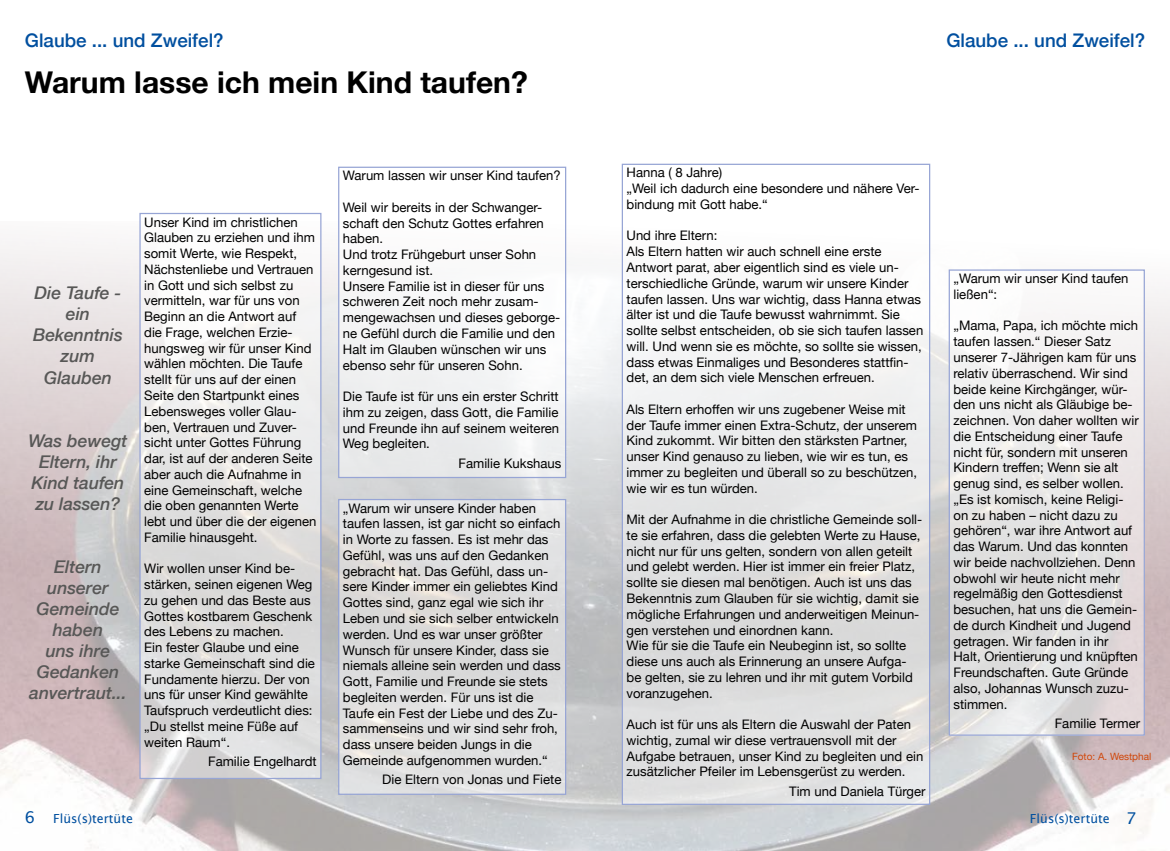
<style>
.page{position:relative;width:1170px;height:851px;background:#fff}
.page>*{position:absolute;margin:0;border:0;box-sizing:border-box;transform-origin:0 0}
.t1{font:700 30px "Helvetica Neue";color:#000}
.t2{font:500 18.75px "Helvetica Neue";color:#004f9f}
.t3{font:italic 500 17.5px/21px "Helvetica Neue";color:#575756;text-align:center}
.t4{font:13.12px/15.8px "Helvetica Neue";color:#000}
.t5{font:12.5px "Lucida Grande";color:#004f9f}
.t6{font:10px "Helvetica Neue";color:#d0470a}
.s1{font-size:16.25px}
</style>
<div class="page">
<img style="left:0;top:221px;width:1169px;height:629px">
<div style="left:339px;top:499px;width:226px;height:295px;background:#e0dfdf"></div>
<div style="left:338px;top:499px;width:228px;height:295px;border:1px solid #97a5d5"></div>
<div style="left:622px;top:164px;width:307px;height:640px;background:linear-gradient(to bottom,#fff,#d6d6d6)"></div>
<svg style="left:950px;top:271px;width:192px;height:462px"></svg>
<div style="left:948px;top:269px;width:196px;height:466px;border:1px solid #97a5d5"></div>
<svg style="left:141px;top:221px;width:178px;height:556px"></svg>
<div style="left:139px;top:213px;width:182px;height:566px;border:1px solid #97a5d5"></div>
<div style="left:339px;top:167px;width:226px;height:310px;background:linear-gradient(to right,#f2f3f3,#f9fafa)"></div>
<div style="left:338px;top:167px;width:228px;height:311px;border:1px solid #97a5d5"></div>
<h2 class="t2" style="left:25px;top:25px;width:200px">Glaube ... und Zweifel?</h2>
<h2 class="t2" style="left:946px;top:25px;width:200px">Glaube ... und Zweifel?</h2>
<h1 class="t1" style="left:25px;top:59px;width:504px">Warum lasse ich mein Kind taufen?</h1>
<h3 class="t3" style="left:33px;top:281px;width:91px">Die Taufe - ein<br>Bekenntnis zum<br>Glauben</h3>
<h3 class="t3" style="left:29px;top:428px;width:100px">Was bewegt<br>Eltern, ihr<br>Kind taufen zu lassen?</h3>
<h3 class="t3" style="left:29px;top:554px;width:99px">Eltern unserer<br>Gemeinde haben<br>uns ihre<br>Gedanken anvertraut...</h3>
<p class="t4" style="left:144px;top:215px;width:174px">Unser Kind im christlichen<br>Glauben zu erziehen und ihm somit Werte, wie Respekt,<br>Nächstenliebe und Vertrauen in Gott und sich selbst zu vermitteln, war für uns von<br>Beginn an die Antwort auf die Frage, welchen Erzie&shy;hungsweg wir für unser Kind wählen möchten. Die Taufe stellt für uns auf der einen<br>Seite den Startpunkt eines<br>Lebensweges voller Glau&shy;ben, Vertrauen und Zuver&shy;sicht unter Gottes Führung dar, ist auf der anderen Seite aber auch die Aufnahme in eine Gemeinschaft, welche die oben genannten Werte lebt und über die der eigenen<br>Familie hinausgeht.</p>
<p class="t4" style="left:144px;top:561px;width:172px">Wir wollen unser Kind be&shy;stärken, seinen eigenen Weg zu gehen und das Beste aus<br>Gottes kostbarem Geschenk des Lebens zu machen.<br>Ein fester Glaube und eine starke Gemeinschaft sind die<br>Fundamente hierzu. Der von uns für unser Kind gewählte<br>Taufspruch verdeutlicht dies: „Du stellst meine Füße auf weiten Raum“.</p>
<p class="t4" style="left:208px;top:754px;width:110px">Familie Engelhardt</p>
<p class="t4" style="left:343px;top:168px;width:219px">Warum lassen wir unser Kind taufen?</p>
<p class="t4" style="left:343px;top:200px;width:219px">Weil wir bereits in der Schwanger&shy;schaft den Schutz Gottes erfahren haben.<br>Und trotz Frühgeburt unser Sohn kerngesund ist.<br>Unsere Familie ist in dieser für uns schweren Zeit noch mehr zusam&shy;mengewachsen und dieses geborge&shy;ne Gefühl durch die Familie und den<br>Halt im Glauben wünschen wir uns ebenso sehr für unseren Sohn.</p>
<p class="t4" style="left:343px;top:389px;width:218px;text-align:justify">Die Taufe ist für uns ein erster Schritt ihm zu zeigen, dass Gott, die Familie und Freunde ihn auf seinem weiteren Weg begleiten.</p>
<p class="t4" style="left:458px;top:456px;width:104px">Familie Kukshaus</p>
<p class="t4" style="left:343px;top:501px;width:219px">„Warum wir unsere Kinder haben taufen lassen, ist gar nicht so einfach in Worte zu fassen. Es ist mehr das Gefühl, was uns auf den Gedanken gebracht hat. Das Gefühl, dass un&shy;sere Kinder immer ein geliebtes Kind Gottes sind, ganz egal wie sich ihr Leben und sie sich selber entwickeln werden. Und es war unser größter Wunsch für unsere Kinder, dass sie niemals alleine sein werden und dass Gott, Familie und Freunde sie stets begleiten werden. Für uns ist die Taufe ein Fest der Liebe und des Zu&shy;sammenseins und wir sind sehr froh, dass unsere beiden Jungs in die Gemeinde aufgenommen wurden.“</p>
<p class="t4" style="left:382px;top:772px;width:181px">Die Eltern von Jonas und Fiete</p>
<p class="t4" style="left:626px;top:166px;width:294px">Hanna ( 8 Jahre)<br>„Weil ich dadurch eine besondere und nähere Ver&shy;bindung mit Gott habe.“</p>
<p class="t4" style="left:626px;top:229px;width:298px">Und ihre Eltern:<br>Als Eltern hatten wir auch schnell eine erste Antwort parat, aber eigentlich sind es viele un&shy;terschiedliche Gründe, warum wir unsere Kinder taufen lassen. Uns war wichtig, dass Hanna etwas älter ist und die Taufe bewusst wahrnimmt. Sie sollte selbst entscheiden, ob sie sich taufen lassen will. Und wenn sie es möchte, so sollte sie wissen, dass etwas Einmaliges und Besonderes stattfin&shy;det, an dem sich viele Menschen erfreuen.</p>
<p class="t4" style="left:626px;top:402px;width:292px">Als Eltern erhoffen wir uns zugebener Weise mit der Taufe immer einen Extra-Schutz, der unserem Kind zukommt. Wir bitten den stärksten Partner, unser Kind genauso zu lieben, wie wir es tun, es immer zu begleiten und überall so zu beschützen, wie wir es tun würden.</p>
<p class="t4" style="left:626px;top:512px;width:297px">Mit der Aufnahme in die christliche Gemeinde soll&shy;te sie erfahren, dass die gelebten Werte zu Hause, nicht nur für uns gelten, sondern von allen geteilt und gelebt werden. Hier ist immer ein freier Platz, sollte sie diesen mal benötigen. Auch ist uns das Bekenntnis zum Glauben für sie wichtig, damit sie mögliche Erfahrungen und anderweitigen Meinun&shy;gen verstehen und einordnen kann.<br>Wie für sie die Taufe ein Neubeginn ist, so sollte diese uns auch als Erinnerung an unsere Aufga&shy;be gelten, sie zu lehren und ihr mit gutem Vorbild voranzugehen.</p>
<p class="t4" style="left:626px;top:717px;width:298px">Auch ist für uns als Eltern die Auswahl der Paten wichtig, zumal wir diese vertrauensvoll mit der Aufgabe betrauen, unser Kind zu begleiten und ein zusätzlicher Pfeiler im Lebensgerüst zu werden.</p>
<p class="t4" style="left:789px;top:783px;width:138px">Tim und Daniela Türger</p>
<p class="t4" style="left:953px;top:271px;width:177px">„Warum wir unser Kind taufen ließen“:</p>
<p class="t4" style="left:953px;top:318px;width:187px">„Mama, Papa, ich möchte mich taufen lassen.“ Dieser Satz unserer 7-Jährigen kam für uns relativ überraschend. Wir sind beide keine Kirchgänger, wür&shy;den uns nicht als Gläubige be&shy;zeichnen. Von daher wollten wir die Entscheidung einer Taufe nicht für, sondern mit unseren<br>Kindern treffen; Wenn sie alt genug sind, es selber wollen. „Es ist komisch, keine Religi&shy;on zu haben – nicht dazu zu gehören“, war ihre Antwort auf das Warum. Und das konnten wir beide nachvollziehen. Denn obwohl wir heute nicht mehr regelmäßig den Gottesdienst besuchen, hat uns die Gemein&shy;de durch Kindheit und Jugend getragen. Wir fanden in ihr<br>Halt, Orientierung und knüpften<br>Freundschaften. Gute Gründe also, Johannas Wunsch zuzu&shy;stimmen.</p>
<p class="t4" style="left:1054px;top:716px;width:87px">Familie Termer</p>
<p class="t6" style="left:1071px;top:749px;width:81px">Foto: A. Westphal</p>
<p class="t5" style="left:25px;top:810px;width:110px"><span class="s1">6</span> Flüs(s)tertüte</p>
<p class="t5" style="left:1029px;top:810px;width:108px">Flüs(s)tertüte <span class="s1">7</span></p>
</div>
